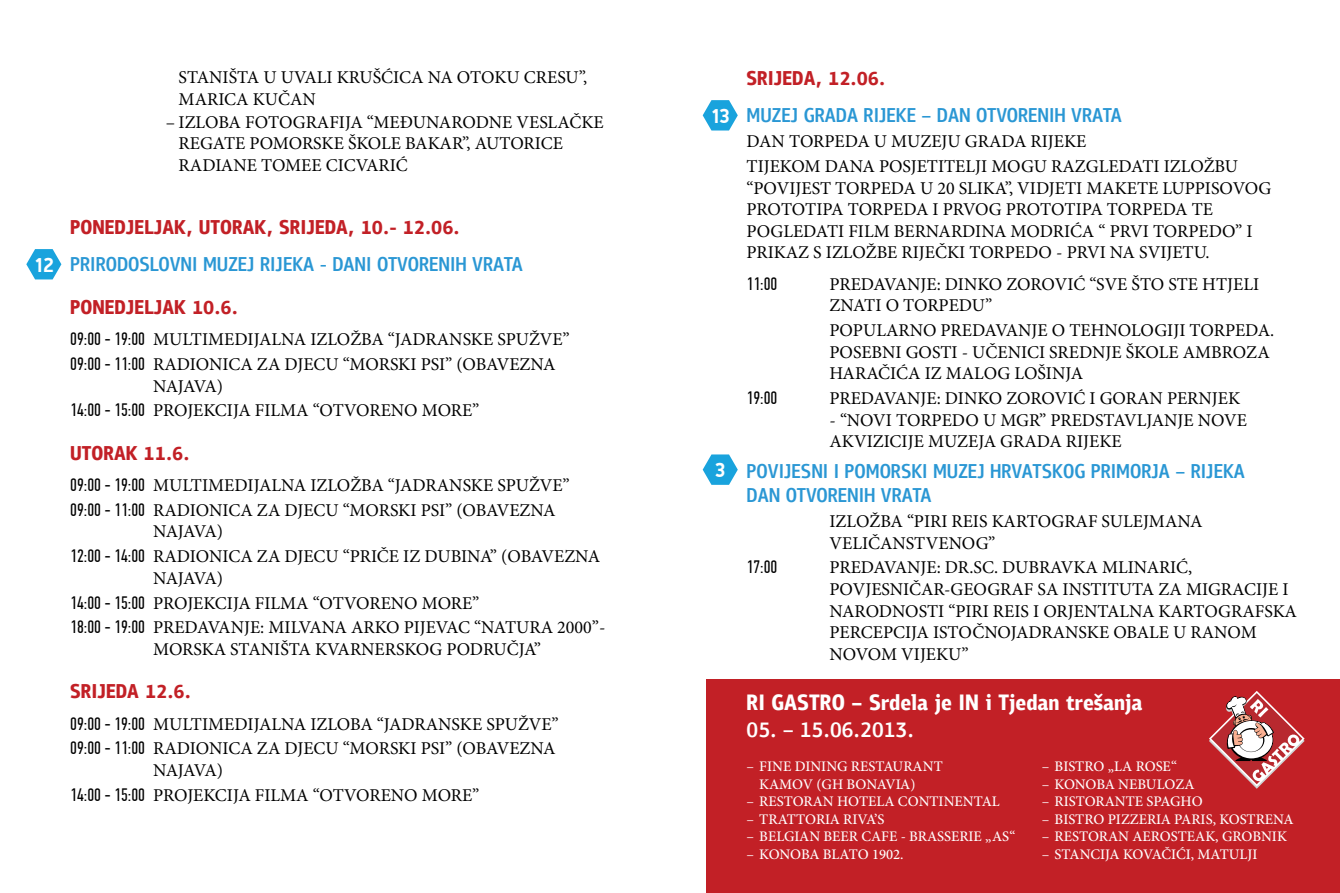
<style>
.page{position:relative;width:1340px;height:893px;background:#fff}
.page>*{position:absolute;margin:0;border:0;box-sizing:border-box;transform-origin:0 0}
.t1{font:700 22.5px "PF Bulletin Sans Pro";color:#fff}
.t2{font:700 20.25px "PF Din Display Pro";color:#fff}
.t3{font:18px/21.6px "Minion Pro";color:#000}
.t4{font:18px "PF Din Text Comp Pro";color:#000}
.t5{font:500 14.62px/17.6px "Minion Pro";color:#fff}
.s1{font-family:"PF Din Text Comp Pro"}
.s2{font-weight:400}
</style>
<div class="page">
<div style="left:706px;top:680px;width:633px;height:213px;background:#c22026"></div>
<svg style="left:702px;top:100px;width:35px;height:31px"></svg>
<svg style="left:26px;top:249px;width:35px;height:30px"></svg>
<svg style="left:702px;top:454px;width:35px;height:31px"></svg>
<svg style="left:1209px;top:691px;width:95px;height:98px"></svg>
<p class="t3" style="left:179px;top:67px;width:410px">STANIŠTA U UVALI KRUŠĆICA NA OTOKU CRESU”,<br>MARICA KUČAN</p>
<p class="t3" style="left:179px;top:111px;width:426px;text-indent:-13px">– IZLOBA FOTOGRAFIJA “MEĐUNARODNE VESLAČKE<br>REGATE POMORSKE ŠKOLE BAKAR”, AUTORICE<br>RADIANE TOMEE CICVARIĆ</p>
<p class="t2" style="left:34px;top:253px;width:22px">12</p>
<p class="t3" style="left:70px;top:327px;width:501px;line-height:24.8px"><span class="s1">09:00 - 19:00</span> MULTIMEDIJALNA IZLOŽBA “JADRANSKE SPUŽVE”<br><span class="s1">09:00 - 11:00</span> RADIONICA ZA DJECU “MORSKI PSI” (OBAVEZNA</p>
<p class="t3" style="left:70px;top:373px;width:410px;line-height:24.8px;text-indent:83px">NAJAVA)<br><span class="s1">14:00 - 15:00</span> PROJEKCIJA FILMA “OTVORENO MORE”</p>
<p class="t3" style="left:70px;top:473px;width:501px;line-height:24.8px"><span class="s1">09:00 - 19:00</span> MULTIMEDIJALNA IZLOŽBA “JADRANSKE SPUŽVE”<br><span class="s1">09:00 - 11:00</span> RADIONICA ZA DJECU “MORSKI PSI” (OBAVEZNA</p>
<p class="t3" style="left:70px;top:519px;width:531px;line-height:24.8px;text-indent:83px">NAJAVA)<br><span class="s1">12:00 - 14:00</span> RADIONICA ZA DJECU “PRIČE IZ DUBINA” (OBAVEZNA</p>
<p class="t3" style="left:70px;top:566px;width:537px;line-height:24.8px;text-indent:83px">NAJAVA)<br><span class="s1">14:00 - 15:00</span> PROJEKCIJA FILMA “OTVORENO MORE”<br><span class="s1">18:00 - 19:00</span> PREDAVANJE: MILVANA ARKO PIJEVAC “NATURA 2000”-</p>
<p class="t3" style="left:153px;top:638px;width:389px">MORSKA STANIŠTA KVARNERSKOG PODRUČJA”</p>
<p class="t3" style="left:70px;top:711px;width:490px;line-height:24.8px"><span class="s1">09:00 - 19:00</span> MULTIMEDIJALNA IZLOBA “JADRANSKE SPUŽVE”<br><span class="s1">09:00 - 11:00</span> RADIONICA ZA DJECU “MORSKI PSI” (OBAVEZNA</p>
<p class="t3" style="left:70px;top:758px;width:410px;line-height:24.8px;text-indent:83px">NAJAVA)<br><span class="s1">14:00 - 15:00</span> PROJEKCIJA FILMA “OTVORENO MORE”</p>
<p class="t2" style="left:710px;top:104px;width:21px">13</p>
<p class="t2" style="left:715px;top:458px;width:12px">3</p>
<p class="t3" style="left:746px;top:129px;width:493px;line-height:24.8px">DAN TORPEDA U MUZEJU GRADA RIJEKE<br>TIJEKOM DANA POSJETITELJI MOGU RAZGLEDATI IZLOŽBU</p>
<p class="t3" style="left:746px;top:177px;width:526px">“POVIJEST TORPEDA U 20 SLIKA”, VIDJETI MAKETE LUPPISOVOG PROTOTIPA TORPEDA I PRVOG PROTOTIPA TORPEDA TE POGLEDATI FILM BERNARDINA MODRIĆA “ PRVI TORPEDO” I PRIKAZ S IZLOŽBE RIJEČKI TORPEDO - PRVI NA SVIJETU.</p>
<p class="t4" style="left:746px;top:273px;width:32px">11:00</p>
<p class="t3" style="left:829px;top:273px;width:431px">PREDAVANJE: DINKO ZOROVIĆ “SVE ŠTO STE HTJELI<br>ZNATI O TORPEDU”</p>
<p class="t3" style="left:829px;top:319px;width:446px">POPULARNO PREDAVANJE O TEHNOLOGIJI TORPEDA.<br>POSEBNI GOSTI - UČENICI SREDNJE ŠKOLE AMBROZA<br>HARAČIĆA IZ MALOG LOŠINJA</p>
<p class="t4" style="left:746px;top:387px;width:32px">19:00</p>
<p class="t3" style="left:829px;top:387px;width:412px">PREDAVANJE: DINKO ZOROVIĆ I GORAN PERNJEK</p>
<p class="t3" style="left:829px;top:409px;width:419px">- “NOVI TORPEDO U MGR” PREDSTAVLJANJE NOVE<br>AKVIZICIJE MUZEJA GRADA RIJEKE</p>
<p class="t3" style="left:829px;top:510px;width:374px">IZLOŽBA “PIRI REIS KARTOGRAF SULEJMANA<br>VELIČANSTVENOG”</p>
<p class="t4" style="left:746px;top:557px;width:32px">17:00</p>
<p class="t3" style="left:829px;top:557px;width:469px">PREDAVANJE: DR.SC. DUBRAVKA MLINARIĆ, POVJESNIČAR-GEOGRAF SA INSTITUTA ZA MIGRACIJE I NARODNOSTI “PIRI REIS I ORJENTALNA KARTOGRAFSKA PERCEPCIJA ISTOČNOJADRANSKE OBALE U RANOM NOVOM VIJEKU”</p>
<p class="t1" style="left:911px;top:689px;width:8px">●</p>
<p class="t1" style="left:1114px;top:689px;width:13px">■</p>
<p class="t5" style="left:759px;top:758px;width:185px;text-indent:-13px"><span class="s2">–</span> FINE DINING RESTAURANT<br>KAMOV (GH BONAVIA)</p>
<p class="t5" style="left:746px;top:793px;width:255px"><span class="s2">–</span> RESTORAN HOTELA CONTINENTAL</p>
<p class="t5" style="left:746px;top:810px;width:139px"><span class="s2">–</span> TRATTORIA RIVA’S</p>
<p class="t5" style="left:746px;top:828px;width:270px"><span class="s2">–</span> BELGIAN BEER CAFE - BRASSERIE „AS“</p>
<p class="t5" style="left:746px;top:846px;width:159px"><span class="s2">–</span> KONOBA BLATO 1902.</p>
<p class="t5" style="left:1041px;top:758px;width:137px"><span class="s2">–</span> BISTRO „LA ROSE“</p>
<p class="t5" style="left:1041px;top:775px;width:154px"><span class="s2">–</span> KONOBA NEBULOZA</p>
<p class="t5" style="left:1041px;top:793px;width:162px"><span class="s2">–</span> RISTORANTE SPAGHO</p>
<p class="t5" style="left:1041px;top:810px;width:253px"><span class="s2">–</span> BISTRO PIZZERIA PARIS, KOSTRENA</p>
<p class="t5" style="left:1041px;top:828px;width:246px"><span class="s2">–</span> RESTORAN AEROSTEAK, GROBNIK</p>
<p class="t5" style="left:1041px;top:846px;width:217px"><span class="s2">–</span> STANCIJA KOVAČIĆI, MATULJI</p>
</div>
